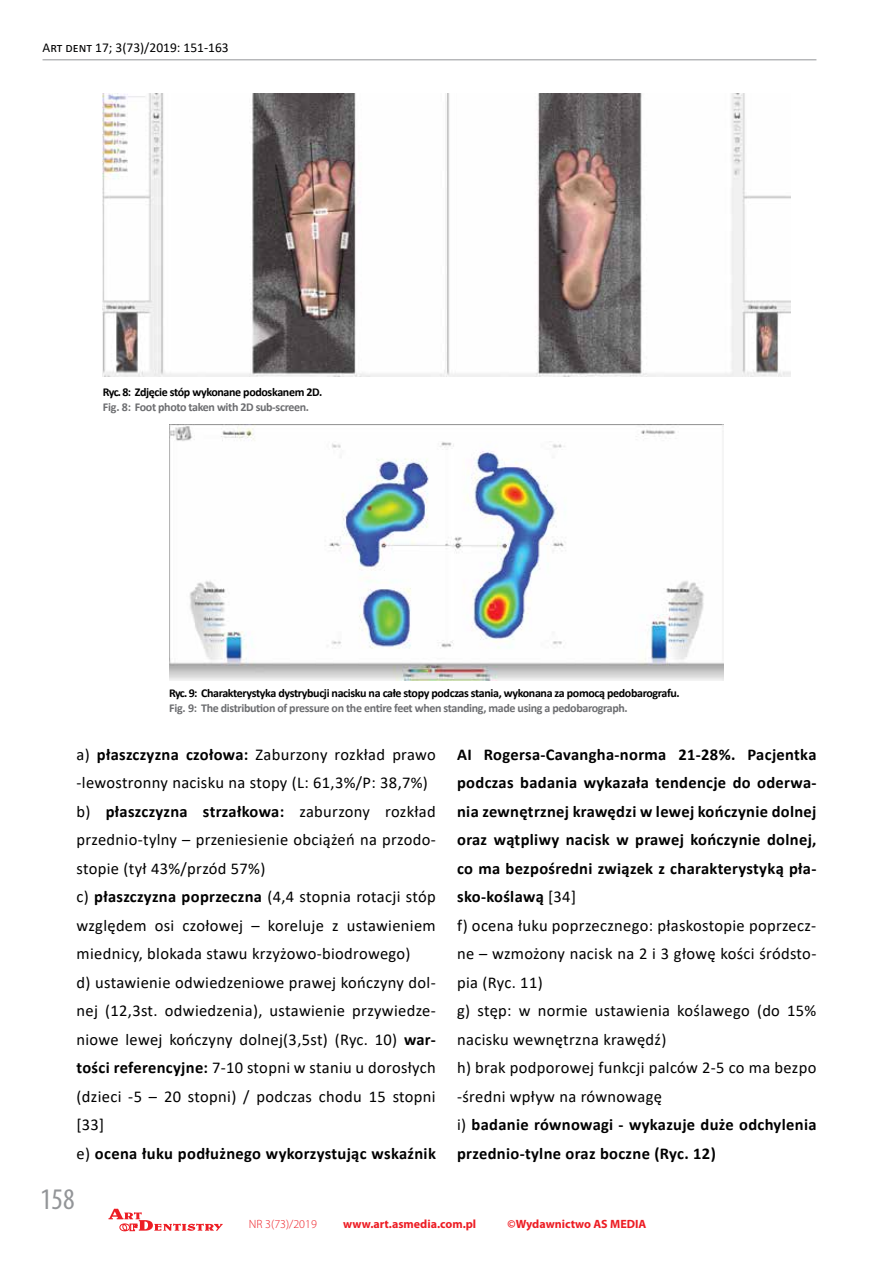
<style>
.page{position:relative;width:893px;height:1263px;background:#fff}
.page>*{position:absolute;margin:0;border:0;box-sizing:border-box;transform-origin:0 0}
.t1{font:condensed 30px "Myriad Pro";color:#939598}
.t2{font:16.5px/28.5px "Calibri";letter-spacing:.02em;color:#000}
.t3{font:700 16.5px/28.5px "Calibri";letter-spacing:.02em;color:#000}
.t4{font:13.5px "Calibri";color:#000}
.t5{font:700 12px "Calibri";letter-spacing:-.03em;color:#000}
.t6{font:700 12px "Calibri";letter-spacing:-.03em;color:#6d6e71}
.t7{font:700 12px "Myriad Pro";color:#ed1d24}
.t8{font:300 12px "Myriad Pro";color:#ed1d24}
.s1{font-weight:700}
.s2{font-weight:400}
</style>
<div class="page">
<svg style="left:109px;top:1209px;width:114px;height:22px"></svg>
<hr style="left:43px;top:59px;width:773px;height:1px;background:#939598">
<img style="left:103px;top:94px;width:687px;height:283px">
<img style="left:169px;top:424px;width:555px;height:256px">
<p class="t4" style="left:43px;top:39px;width:188px">Art dent 17; 3(73)/2019: 151-163</p>
<p class="t5" style="left:103px;top:384px;width:221px">Ryc. 8: Zdjęcie stóp wykonane podoskanem 2D.</p>
<p class="t6" style="left:103px;top:398px;width:208px">Fig. 8: Foot photo taken with 2D sub-screen.</p>
<p class="t5" style="left:169px;top:685px;width:512px">Ryc. 9: Charakterystyka dystrybucji nacisku na całe stopy podczas stania, wykonana za pomocą pedobarografu.</p>
<p class="t6" style="left:169px;top:699px;width:460px">Fig. 9: The distribution of pressure on the entire feet when standing, made using a pedobarograph.</p>
<p class="t2" style="left:77px;top:740px;width:361px">a) <span class="s1">płaszczyzna czołowa:</span> Zaburzony rozkład prawo -lewostronny nacisku na stopy (L: 61,3%/P: 38,7%) b) <span class="s1">płaszczyzna strzałkowa:</span> zaburzony rozkład przednio-tylny – przeniesienie obciążeń na przodo&shy;stopie (tył 43%/przód 57%)<br>c) <span class="s1">płaszczyzna poprzeczna</span> (4,4 stopnia rotacji stóp względem osi czołowej – koreluje z ustawieniem miednicy, blokada stawu krzyżowo-biodrowego)<br>d) ustawienie odwiedzeniowe prawej kończyny dol&shy;nej (12,3st. odwiedzenia), ustawienie przywiedze&shy;niowe lewej kończyny dolnej(3,5st) (Ryc. 10) <span class="s1">war&shy;tości referencyjne:</span> 7-10 stopni w staniu u dorosłych (dzieci -5 – 20 stopni) / podczas chodu 15 stopni [33]<br>e) <span class="s1">ocena łuku podłużnego wykorzystując wskaźnik</span></p>
<p class="t3" style="left:457px;top:740px;width:361px">AI Rogersa-Cavangha-norma 21-28%. Pacjentka podczas badania wykazała tendencje do oderwa&shy;nia zewnętrznej krawędzi w lewej kończynie dolnej oraz wątpliwy nacisk w prawej kończynie dolnej, co ma bezpośredni związek z charakterystyką pła&shy;sko-koślawą <span class="s2">[34]<br>f) ocena łuku poprzecznego: płaskostopie poprzecz&shy;ne – wzmożony nacisk na 2 i 3 głowę kości śródsto&shy;pia (Ryc. 11)<br>g) stęp: w normie ustawienia koślawego (do 15% nacisku wewnętrzna krawędź)<br>h) brak podporowej funkcji palców 2-5 co ma bezpo -średni wpływ na równowagę<br>i)</span> badanie równowagi - wykazuje duże odchylenia przednio-tylne oraz boczne (Ryc. 12)</p>
<h1 class="t1" style="left:40px;top:1181px;width:36px">158</h1>
<p class="t8" style="left:249px;top:1216px;width:69px">NR 3(73)/2019</p>
<p class="t7" style="left:343px;top:1216px;width:135px">www.art.asmedia.com.pl</p>
<p class="t7" style="left:508px;top:1216px;width:140px">©Wydawnictwo AS MEDIA</p>
</div>
